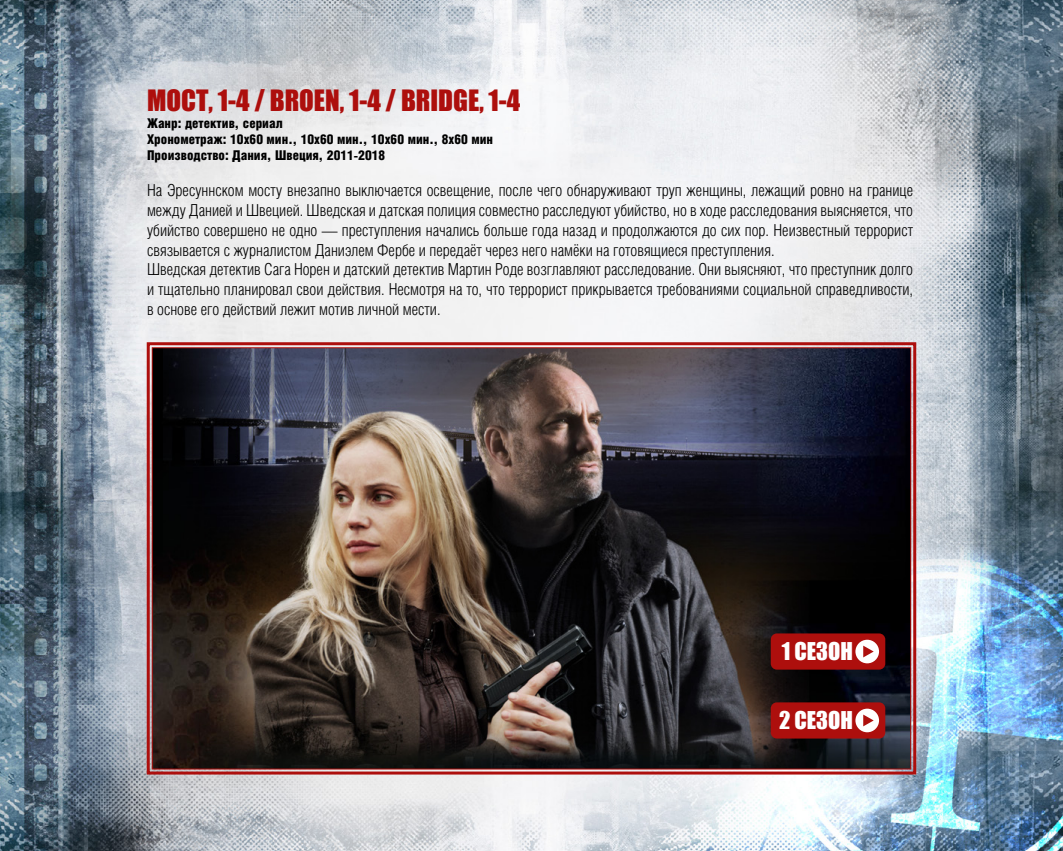
<style>
.page{position:relative;width:1063px;height:851px;background:#fff}
.page>*{position:absolute;margin:0;border:0;box-sizing:border-box;transform-origin:0 0}
.t1{font:27px "Impact";color:#ad0f0d}
.t2{font:22.5px "Impact";color:#fff}
.t3{font:16.5px/19.8px "Helios Cond Light C";color:#000}
.t4{font:13.5px/16.2px "Helios Cond Black C";color:#000}
</style>
<div class="page">
<img style="left:0;top:0;width:1063px;height:850px">
<svg style="left:145px;top:340px;width:773px;height:435px;background:#c57373"></svg>
<img style="left:151px;top:346px;width:761px;height:424px">
<div style="left:771px;top:633px;width:114px;height:36px;background:#ad0f0d;border-radius:6px"></div>
<svg style="left:855px;top:639px;width:24px;height:24px"></svg>
<div style="left:771px;top:702px;width:114px;height:36px;background:#ad0f0d;border-radius:6px"></div>
<svg style="left:855px;top:708px;width:24px;height:24px"></svg>
<h1 class="t1" style="left:147px;top:80px;width:375px">МОСТ, 1-4 / BROEN, 1-4 / BRIDGE, 1-4</h1>
<p class="t4" style="left:147px;top:114px;width:348px">Жанр: детектив, сериал<br>Хронометраж: 10х60 мин., 10х60 мин., 10х60 мин., 8х60 мин<br>Производство: Дания, Швеция, 2011-2018</p>
<p class="t3" style="left:147px;top:180px;width:768px">На Эресуннском мосту внезапно выключается освещение, после чего обнаруживают труп женщины, лежащий ровно на границе между Данией и Швецией. Шведская и датская полиция совместно расследуют убийство, но в ходе расследования выясняется, что убийство совершено не одно — преступления начались больше года назад и продолжаются до сих пор. Неизвестный террорист связывается с журналистом Даниэлем Фербе и передаёт через него намёки на готовящиеся преступления.<br>Шведская детектив Сага Норен и датский детектив Мартин Роде возглавляют расследование. Они выясняют, что преступник долго и тщательно планировал свои действия. Несмотря на то, что террорист прикрывается требованиями социальной справедливости, в основе его действий лежит мотив личной мести.</p>
<h2 class="t2" style="left:782px;top:634px;width:73px">1 СЕЗОН</h2>
<h2 class="t2" style="left:779px;top:703px;width:75px">2 СЕЗОН</h2>
</div>
